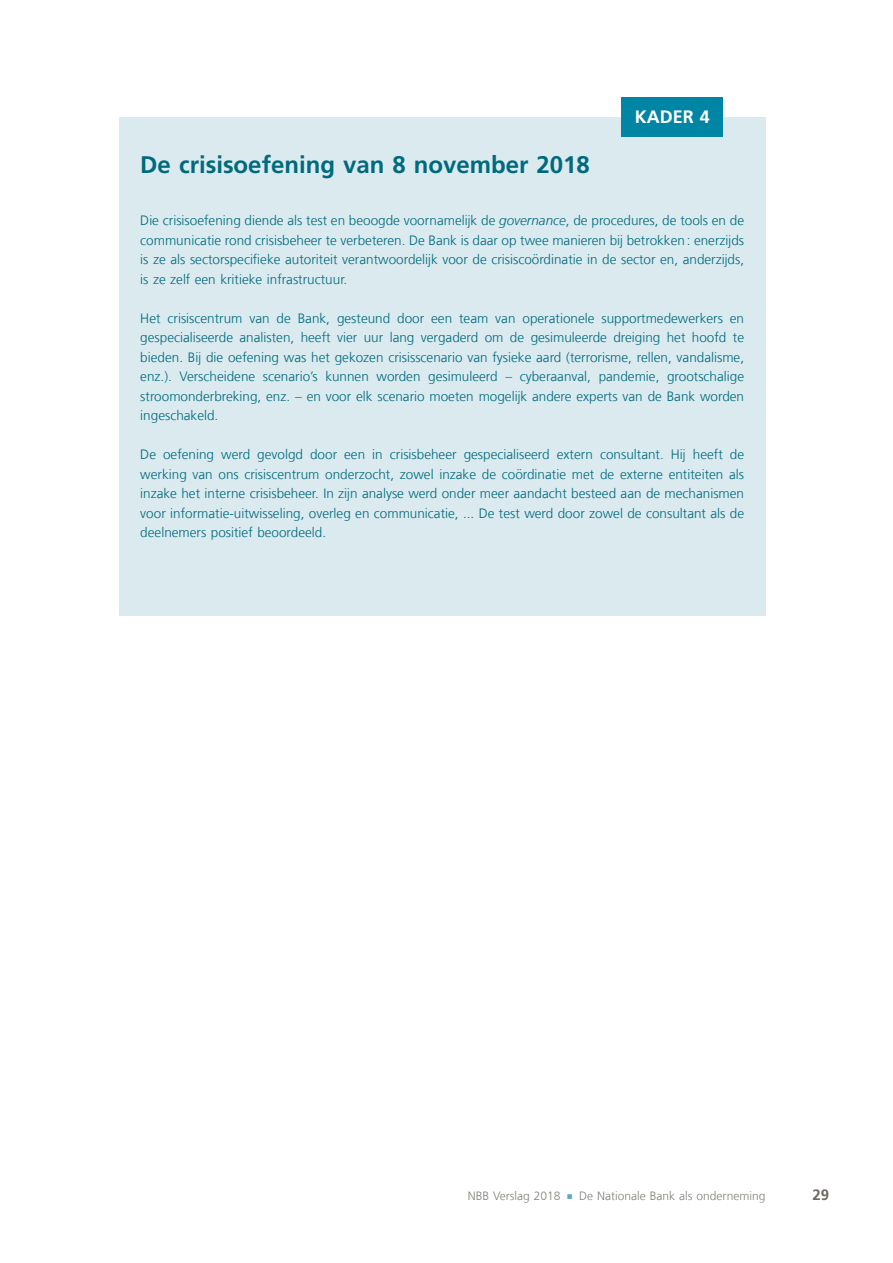
<style>
.page{position:relative;width:893px;height:1263px;background:#fff}
.page>*{position:absolute;margin:0;border:0;box-sizing:border-box;transform-origin:0 0}
.t1{font:700 24px "Frutiger LT Com";color:#006a7d}
.t2{font:700 18px "Frutiger LT Com";color:#fff}
.t3{font:700 15px "Frutiger LT Com";color:#6d6a63}
.t4{font:300 13.5px/19.5px "Frutiger LT Com";color:#006a7d;text-align:justify}
.t5{font:300 12px "Frutiger LT Com";color:#81807a}
.s1{font-style:italic}
.s2{color:#5ea9c1}
</style>
<div class="page">
<div style="left:119px;top:117px;width:646px;height:498px;background:#daeaef"></div>
<div style="left:622px;top:98px;width:101px;height:38px;background:#0085a4"></div>
<h2 class="t2" style="left:635px;top:106px;width:77px">KADER 4</h2>
<h1 class="t1" style="left:140px;top:150px;width:451px">De crisisoefening van 8 november 2018</h1>
<p class="t4" style="left:140px;top:210px;width:605px">Die crisisoefening diende als test en beoogde voornamelijk de <span class="s1">governance</span>, de procedures, de tools en de communicatie rond crisisbeheer te verbeteren. De Bank is daar op twee manieren bij betrokken: enerzijds is ze als sectorspecifieke autoriteit verantwoordelijk voor de crisiscoördinatie in de sector en, anderzijds, is ze zelf een kritieke infrastructuur.</p>
<p class="t4" style="left:140px;top:308px;width:605px">Het crisiscentrum van de Bank, gesteund door een team van operationele supportmedewerkers en gespecialiseerde analisten, heeft vier uur lang vergaderd om de gesimuleerde dreiging het hoofd te bieden. Bij die oefening was het gekozen crisisscenario van fysieke aard (terrorisme, rellen, vandalisme, enz.). Verscheidene scenario’s kunnen worden gesimuleerd – cyberaanval, pandemie, grootschalige stroomonderbreking, enz. – en voor elk scenario moeten mogelijk andere experts van de Bank worden ingeschakeld.</p>
<p class="t4" style="left:140px;top:444px;width:605px">De oefening werd gevolgd door een in crisisbeheer gespecialiseerd extern consultant. Hij heeft de werking van ons crisiscentrum onderzocht, zowel inzake de coördinatie met de externe entiteiten als inzake het interne crisisbeheer. In zijn analyse werd onder meer aandacht besteed aan de mechanismen voor informatie-uitwisseling, overleg en communicatie, ... De test werd door zowel de consultant als de deelnemers positief beoordeeld.</p>
<p class="t5" style="left:468px;top:1188px;width:299px">NBB Verslag 2018 <span class="s2">○</span> De Nationale Bank als onderneming</p>
<p class="t3" style="left:812px;top:1186px;width:18px">29</p>
</div>
